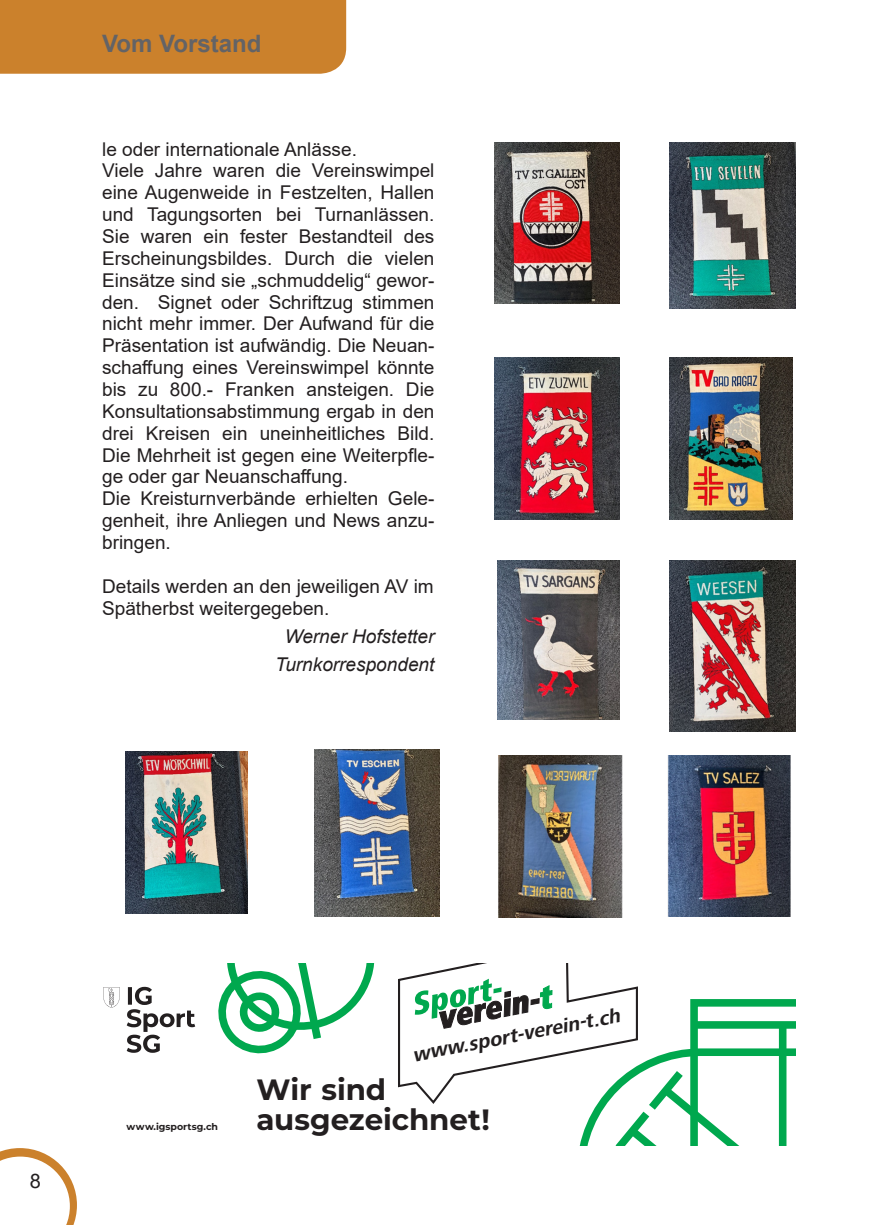
<style>
.page{position:relative;width:874px;height:1225px;background:#fff}
.page>*{position:absolute;margin:0;border:0;box-sizing:border-box;transform-origin:0 0}
.t1{font:700 29.4px/30.6px "Montserrat";letter-spacing:-.005em;color:#231f20}
.t2{font:700 24px "Arial";color:#636366}
.t3{font:italic 700 20.4px "Frutiger Next LTW1 G";color:#231f20}
.t4{font:20px "Arial";color:#231f20}
.t5{font:19px/21.8px "Arial";color:#231f20}
.t6{font:italic 19px/28.4px "Arial";color:#231f20;text-align:center}
.t7{font:700 9.4px "Montserrat";letter-spacing:.005em;color:#231f20}
</style>
<div class="page">
<svg style="left:0;top:1148px;width:77px;height:77px"></svg>
<div style="left:0;top:0;width:346px;height:74px;background:#cb812c"></div>
<svg style="left:218px;top:963px;width:157px;height:91px"></svg>
<svg style="left:398px;top:963px;width:397px;height:182px"></svg>
<svg style="left:103px;top:987px;width:17px;height:21px"></svg>
<svg style="left:127px;top:986px;width:68px;height:66px"></svg>
<img style="left:494px;top:357px;width:125px;height:162px">
<img style="left:669px;top:142px;width:126px;height:166px">
<img style="left:494px;top:142px;width:125px;height:162px">
<img style="left:125px;top:751px;width:122px;height:162px">
<img style="left:669px;top:357px;width:123px;height:162px">
<img style="left:497px;top:561px;width:122px;height:159px">
<img style="left:669px;top:560px;width:126px;height:171px">
<img style="left:314px;top:749px;width:125px;height:167px">
<img style="left:498px;top:755px;width:125px;height:162px">
<img style="left:667px;top:755px;width:124px;height:161px">
<p class="t2" style="left:102px;top:26px;width:161px">Vom Vorstand</p>
<p class="t5" style="left:102px;top:138px;width:334px">le oder internationale Anlässe.<br>Viele Jahre waren die Vereinswimpel eine Augenweide in Festzelten, Hallen und Tagungsorten bei Turnanlässen.<br>Sie waren ein fester Bestandteil des Erscheinungsbildes. Durch die vielen Einsätze sind sie „schmuddelig“ gewor&shy;den. Signet oder Schriftzug stimmen nicht mehr immer. Der Aufwand für die Präsentation ist aufwändig. Die Neuan&shy;schaffung eines Vereinswimpel könnte bis zu 800.- Franken ansteigen. Die Konsultationsabstimmung ergab in den drei Kreisen ein uneinheitliches Bild.<br>Die Mehrheit ist gegen eine Weiterpfle&shy;ge oder gar Neuanschaffung.<br>Die Kreisturnverbände erhielten Gele&shy;genheit, ihre Anliegen und News anzu&shy;bringen.</p>
<p class="t5" style="left:102px;top:575px;width:333px">Details werden an den jeweiligen AV im<br>Spätherbst weitergegeben.</p>
<p class="t6" style="left:275px;top:622px;width:161px">Werner Hofstetter<br>Turnkorrespondent</p>
<p class="t4" style="left:30px;top:1167px;width:13px">8</p>
<p class="t7" style="left:127px;top:1120px;width:93px">www.igsportsg.ch</p>
<p class="t3" style="left:410px;top:1043px;width:212px;rotate:-11deg">www.sport-verein-t.ch</p>
<h1 class="t1" style="left:256px;top:1073px;width:235px">Wir sind ausgezeichnet!</h1>
</div>
